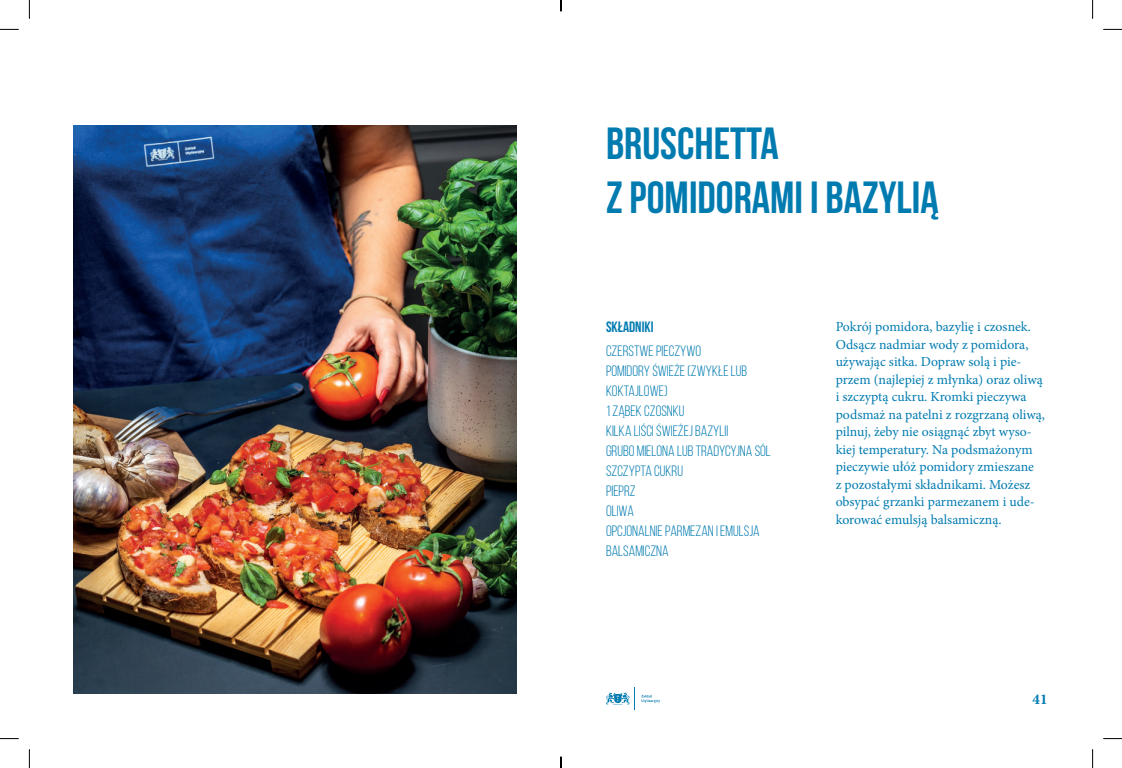
<style>
.page{position:relative;width:1122px;height:768px;background:#fff}
.page>*{position:absolute;margin:0;border:0;box-sizing:border-box;transform-origin:0 0}
.t1{font:700 45px/54px "Bebas Neue";color:#007bb0}
.t2{font:15px/20px "Bebas Neue";color:#007bb0}
.t3{font:15px "Bebas Neue";color:#007bb0}
.t4{font:700 15px "Minion Pro";color:#007bb0}
.t5{font:13.75px/17.5px "Minion Pro";color:#007bb0}
</style>
<div class="page">
<svg style="left:606px;top:687px;width:54px;height:22px"></svg>
<img style="left:74px;top:125px;width:443px;height:568px">
<svg style="left:0;top:29px;width:19px;height:1px"></svg>
<svg style="left:1103px;top:29px;width:19px;height:1px"></svg>
<svg style="left:0;top:738px;width:19px;height:1px"></svg>
<svg style="left:1103px;top:738px;width:19px;height:1px"></svg>
<svg style="left:29px;top:0;width:1px;height:19px"></svg>
<svg style="left:29px;top:749px;width:1px;height:18px"></svg>
<svg style="left:1092px;top:0;width:1px;height:19px"></svg>
<svg style="left:1092px;top:749px;width:1px;height:18px"></svg>
<svg style="left:560px;top:0;width:2px;height:11px"></svg>
<svg style="left:560px;top:756px;width:2px;height:11px"></svg>
<h1 class="t1" style="left:606px;top:116px;width:334px">BRUSCHETTA<br>Z POMIDORAMI I BAZYLIĄ</h1>
<p class="t3" style="left:606px;top:319px;width:49px">Składniki</p>
<p class="t2" style="left:606px;top:340px;width:166px">CZERSTWE PIECZYWO<br>POMIDORY ŚWIEŻE (ZWYKŁE LUB<br>KOKTAJLOWE)<br>1 ZĄBEK CZOSNKU<br>KILKA LIŚCI ŚWIEŻEJ BAZYLII<br>GRUBO MIELONA LUB TRADYCYJNA SÓL<br>SZCZYPTA CUKRU<br>PIEPRZ<br>OLIWA<br>OPCJONALNIE PARMEZAN I EMULSJA<br>BALSAMICZNA</p>
<p class="t5" style="left:835px;top:318px;width:211px">Pokrój pomidora, bazylię i czosnek.<br>Odsącz nadmiar wody z pomidora, używając sitka. Dopraw solą i pie&shy;przem (najlepiej z młynka) oraz oliwą i szczyptą cukru. Kromki pieczywa podsmaż na patelni z rozgrzaną oliwą, pilnuj, żeby nie osiągnąć zbyt wyso&shy;kiej temperatury. Na podsmażonym pieczywie ułóż pomidory zmieszane<br>z pozostałymi składnikami. Możesz obsypać grzanki parmezanem i ude&shy;korować emulsją balsamiczną.</p>
<p class="t4" style="left:1032px;top:689px;width:16px">41</p>
</div>
